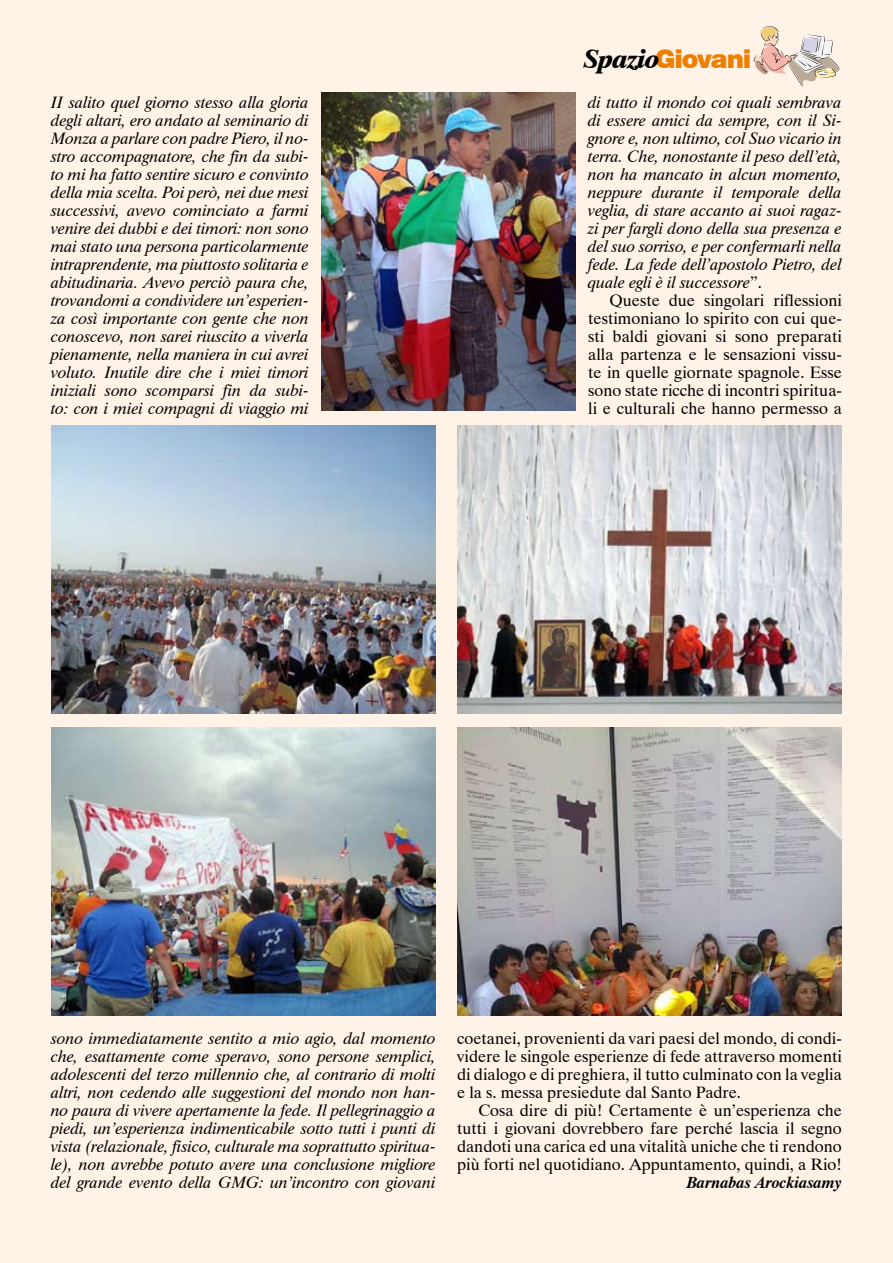
<style>
.page{position:relative;width:893px;height:1263px;background:#fff3e7}
.page>*{position:absolute;margin:0;border:0;box-sizing:border-box;transform-origin:0 0}
.t1{font:900 25.35px "Swiss 721 BT";letter-spacing:-.05em;color:#ee7f00}
.t2{font:italic 16.5px/18px "Dutch 801 BT";color:#000;text-align:justify}
.t3{font:16.5px/18px "Dutch 801 BT";color:#000;text-align:justify}
.t4{font:italic 700 16.5px "Dutch 801 BT";color:#000}
.s1{font-family:"Dutch 801 BT";font-weight:800;font-style:italic;font-size:27px;color:#000}
.s2{font-style:normal}
</style>
<div class="page">
<svg style="left:753px;top:26px;width:87px;height:61px"></svg>
<img style="left:322px;top:92px;width:253px;height:319px">
<img style="left:51px;top:425px;width:385px;height:289px">
<img style="left:51px;top:727px;width:385px;height:289px">
<img style="left:457px;top:425px;width:385px;height:289px">
<img style="left:457px;top:727px;width:385px;height:289px">
<p class="t2" style="left:51px;top:93px;width:259px">II salito quel giorno stesso alla gloria degli altari, ero andato al seminario di Monza a parlare con padre Piero, il no&shy;stro accompagnatore, che fin da subi&shy;to mi ha fatto sentire sicuro e convinto della mia scelta. Poi però, nei due mesi successivi, avevo cominciato a farmi venire dei dubbi e dei timori: non sono mai stato una persona particolarmente intraprendente, ma piuttosto solitaria e abitudinaria. Avevo perciò paura che, trovandomi a condividere un’esperien&shy;za così importante con gente che non conoscevo, non sarei riuscito a viverla pienamente, nella maniera in cui avrei voluto. Inutile dire che i miei timori iniziali sono scomparsi fin da subi&shy;to: con i miei compagni di viaggio mi</p>
<h1 class="t1" style="left:583px;top:44px;width:169px"><span class="s1">Spazio</span>Giovani</h1>
<p class="t2" style="left:588px;top:93px;width:255px">di tutto il mondo coi quali sembrava di essere amici da sempre, con il Si&shy;gnore e, non ultimo, col Suo vicario in terra. Che, nonostante il peso dell’età, non ha mancato in alcun momento, neppure durante il temporale della veglia, di stare accanto ai suoi ragaz&shy;zi per fargli dono della sua presenza e del suo sorriso, e per confermarli nella fede. La fede dell’apostolo Pietro, del quale egli è il successore<span class="s2">”.</span></p>
<p class="t3" style="left:588px;top:291px;width:255px;text-indent:21px">Queste due singolari riflessioni testimoniano lo spirito con cui que&shy;sti baldi giovani si sono preparati alla partenza e le sensazioni vissu&shy;te in quelle giornate spagnole. Esse sono state ricche di incontri spiritua&shy;li e culturali che hanno permesso a</p>
<p class="t2" style="left:51px;top:1029px;width:386px">sono immediatamente sentito a mio agio, dal momento che, esattamente come speravo, sono persone semplici, adolescenti del terzo millennio che, al contrario di molti altri, non cedendo alle suggestioni del mondo non han&shy;no paura di vivere apertamente la fede. Il pellegrinaggio a piedi, un’esperienza indimenticabile sotto tutti i punti di vista (relazionale, fisico, culturale ma soprattutto spiritua&shy;le), non avrebbe potuto avere una conclusione migliore del grande evento della GMG: un’incontro con giovani</p>
<p class="t3" style="left:457px;top:1029px;width:386px">coetanei, provenienti da vari paesi del mondo, di condi&shy;videre le singole esperienze di fede attraverso momenti di dialogo e di preghiera, il tutto culminato con la veglia e la s. messa presiedute dal Santo Padre.</p>
<p class="t3" style="left:457px;top:1101px;width:386px;text-indent:21px">Cosa dire di più! Certamente è un’esperienza che tutti i giovani dovrebbero fare perché lascia il segno dandoti una carica ed una vitalità uniche che ti rendono più forti nel quotidiano. Appuntamento, quindi, a Rio!</p>
<p class="t4" style="left:687px;top:1172px;width:157px">Barnabas Arockiasamy</p>
</div>
